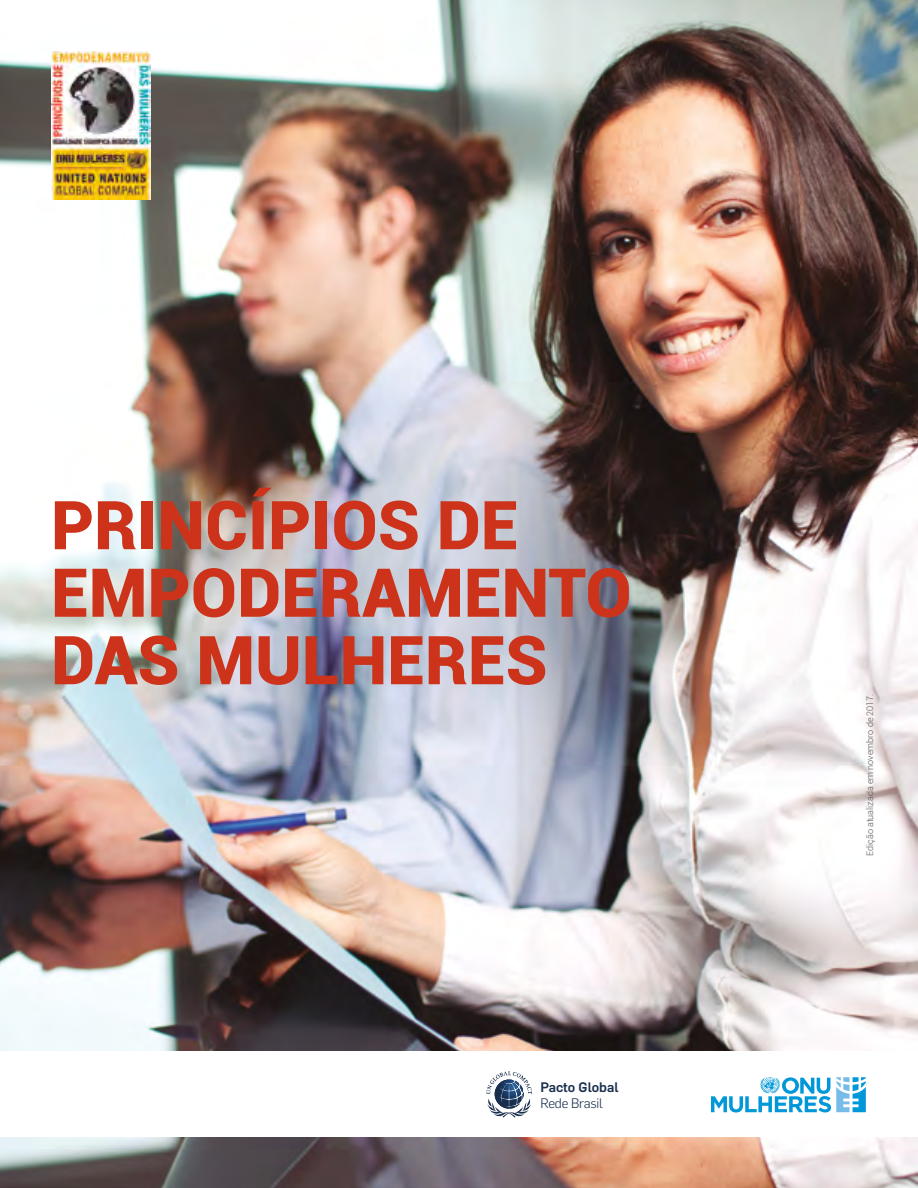
<style>
.page{position:relative;width:918px;height:1188px;background:#fff}
.page>*{position:absolute;margin:0;border:0;box-sizing:border-box;transform-origin:0 0}
.t1{font:900 67.5px/67.5px "Roboto";color:#cd331a}
.t2{font:500 13.5px "Flama";color:#182e4d}
.t3{font:300 13.5px "Flama";letter-spacing:-.02em;color:#182e4d}
.t4{font:300 9px "Roboto";color:#575756}
</style>
<div class="page">
<img style="left:0;top:0;width:918px;height:1188px">
<div style="left:0;top:1052px;width:918px;height:85px;background:#fff"></div>
<img style="left:51px;top:52px;width:100px;height:148px">
<svg style="left:486px;top:1071px;width:46px;height:47px"></svg>
<svg style="left:711px;top:1077px;width:155px;height:35px"></svg>
<p class="t1" style="left:51px;top:489px;width:582px">PRINCÍPIOS DE<br>EMPODERAMENTO<br>DAS MULHERES</p>
<p class="t2" style="left:540px;top:1077px;width:80px">Pacto Global</p>
<p class="t3" style="left:540px;top:1095px;width:64px">Rede Brasil</p>
<p class="t4" style="left:864px;top:856px;width:164px;rotate:-90deg">Edição atualizada em novembro de 2017.</p>
</div>
